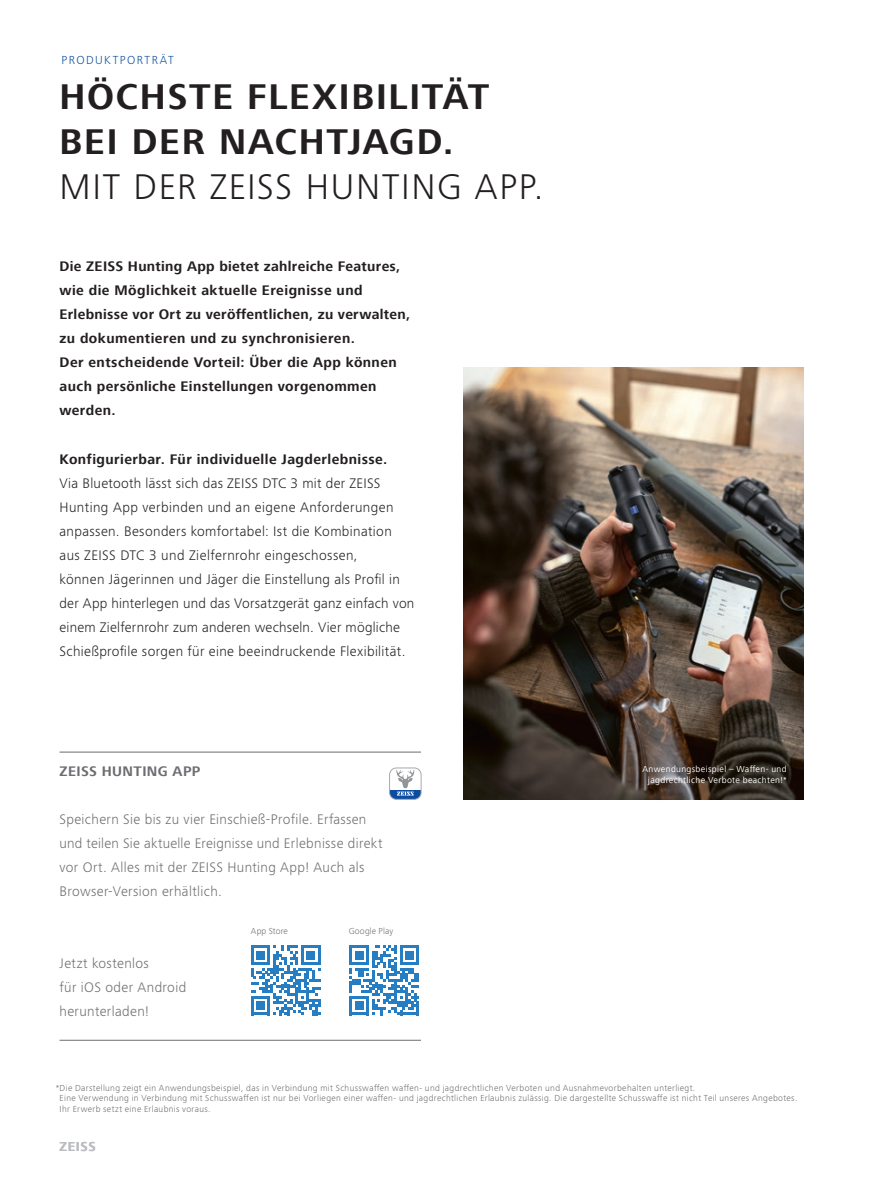
<style>
.page{position:relative;width:893px;height:1187px;background:#fff}
.page>*{position:absolute;margin:0;border:0;box-sizing:border-box;transform-origin:0 0}
.t1{font:700 36.75px/45px "ZEISS Frutiger Next W1 G";letter-spacing:.045em;color:#231f20}
.t2{font:300 36.75px "ZEISS Frutiger Next W1 G";letter-spacing:.045em;color:#231f20}
.t3{font:300 14.25px/24px "ZEISS Frutiger Next W1 G";letter-spacing:.025em;color:#231f20}
.t4{font:700 14.25px/24px "ZEISS Frutiger Next W1 G";letter-spacing:.03em;color:#231f20}
.t5{font:300 14.25px/24px "ZEISS Frutiger Next W1 G";letter-spacing:.025em;color:#6c6d70}
.t6{font:700 14.25px "ZEISS Frutiger Next W1 G";letter-spacing:.03em;color:#6c6d70}
.t7{font:700 13.35px "ZEISS Frutiger Next W1 G";letter-spacing:.055em;color:#bcbdc0}
.t8{font:300 12px "ZEISS Frutiger Next W1 G";letter-spacing:.12em;color:#0d4da1}
.t9{font:300 9px/10.5px "ZEISS Frutiger Next W1 G";letter-spacing:.04em;color:#6c6d70}
.t10{font:9px/10.5px "ZEISS Frutiger Next W1 G";letter-spacing:.04em;color:#fff;text-align:right}
.t11{font:300 9px "ZEISS Frutiger Next W1 G";letter-spacing:.02em;color:#6c6d70}
.t12{font:300 9px "ZEISS Frutiger Next W1 G";letter-spacing:.015em;color:#6c6d70}
</style>
<div class="page">
<img style="left:463px;top:367px;width:341px;height:432px">
<hr style="left:60px;top:751px;width:361px;height:1px;background:#6c6d70">
<hr style="left:60px;top:1039px;width:361px;height:1px;background:#6c6d70">
<div style="left:626px;top:747px;width:178px;height:55px;background:#231f20;opacity:.6"></div>
<svg style="left:390px;top:768px;width:31px;height:31px"></svg>
<div style="left:389px;top:767px;width:32px;height:32px;border:1px solid #a8a9ad;border-radius:7px"></div>
<svg style="left:251px;top:945px;width:69px;height:70px"></svg>
<svg style="left:350px;top:945px;width:69px;height:70px"></svg>
<p class="t8" style="left:62px;top:52px;width:114px">PRODUKTPORTRÄT</p>
<h1 class="t1" style="left:60px;top:75px;width:431px">HÖCHSTE FLEXIBILITÄT<br>BEI DER NACHTJAGD.</h1>
<h1 class="t2" style="left:60px;top:161px;width:485px">MIT DER ZEISS HUNTING APP.</h1>
<p class="t4" style="left:60px;top:255px;width:352px">Die ZEISS Hunting App bietet zahlreiche Features, wie die Möglichkeit aktuelle Ereignisse und Erlebnisse vor Ort zu veröffentlichen, zu verwalten, zu dokumentieren und zu synchronisieren.<br>Der entscheidende Vorteil: Über die App können auch persönliche Einstellungen vorgenommen werden.</p>
<p class="t4" style="left:60px;top:447px;width:329px">Konfigurierbar. Für individuelle Jagderlebnisse.</p>
<p class="t3" style="left:60px;top:470px;width:356px">Via Bluetooth lässt sich das ZEISS DTC 3 mit der ZEISS Hunting App verbinden und an eigene Anforderungen anpassen. Besonders komfortabel: Ist die Kombination aus ZEISS DTC 3 und Zielfernrohr eingeschossen,<br>können Jägerinnen und Jäger die Einstellung als Profil in der App hinterlegen und das Vorsatzgerät ganz einfach von einem Zielfernrohr zum anderen wechseln. Vier mögliche Schießprofile sorgen für eine beeindruckende Flexibilität.</p>
<p class="t6" style="left:60px;top:762px;width:142px">ZEISS HUNTING APP</p>
<p class="t5" style="left:60px;top:806px;width:325px">Speichern Sie bis zu vier Einschieß-Profile. Erfassen und teilen Sie aktuelle Ereignisse und Erlebnisse direkt vor Ort. Alles mit der ZEISS Hunting App! Auch als Browser-Version erhältlich.</p>
<p class="t5" style="left:60px;top:950px;width:128px">Jetzt kostenlos<br>für iOS oder Android herunterladen!</p>
<p class="t12" style="left:251px;top:925px;width:39px">App Store</p>
<p class="t11" style="left:349px;top:925px;width:46px">Google Play</p>
<p class="t10" style="left:642px;top:764px;width:146px">Anwendungsbeispiel – Waffen- und jagdrechtliche Verbote beachten!*</p>
<p class="t9" style="left:60px;top:1082px;width:739px;text-indent:-4px">*Die Darstellung zeigt ein Anwendungsbeispiel, das in Verbindung mit Schusswaffen waffen- und jagdrechtlichen Verboten und Ausnahmevorbehalten unterliegt.<br>Eine Verwendung in Verbindung mit Schusswaffen ist nur bei Vorliegen einer waffen- und jagdrechtlichen Erlaubnis zulässig. Die dargestellte Schusswaffe ist nicht Teil unseres Angebotes.<br>Ihr Erwerb setzt eine Erlaubnis voraus.</p>
<p class="t7" style="left:60px;top:1139px;width:38px">ZEISS</p>
</div>
